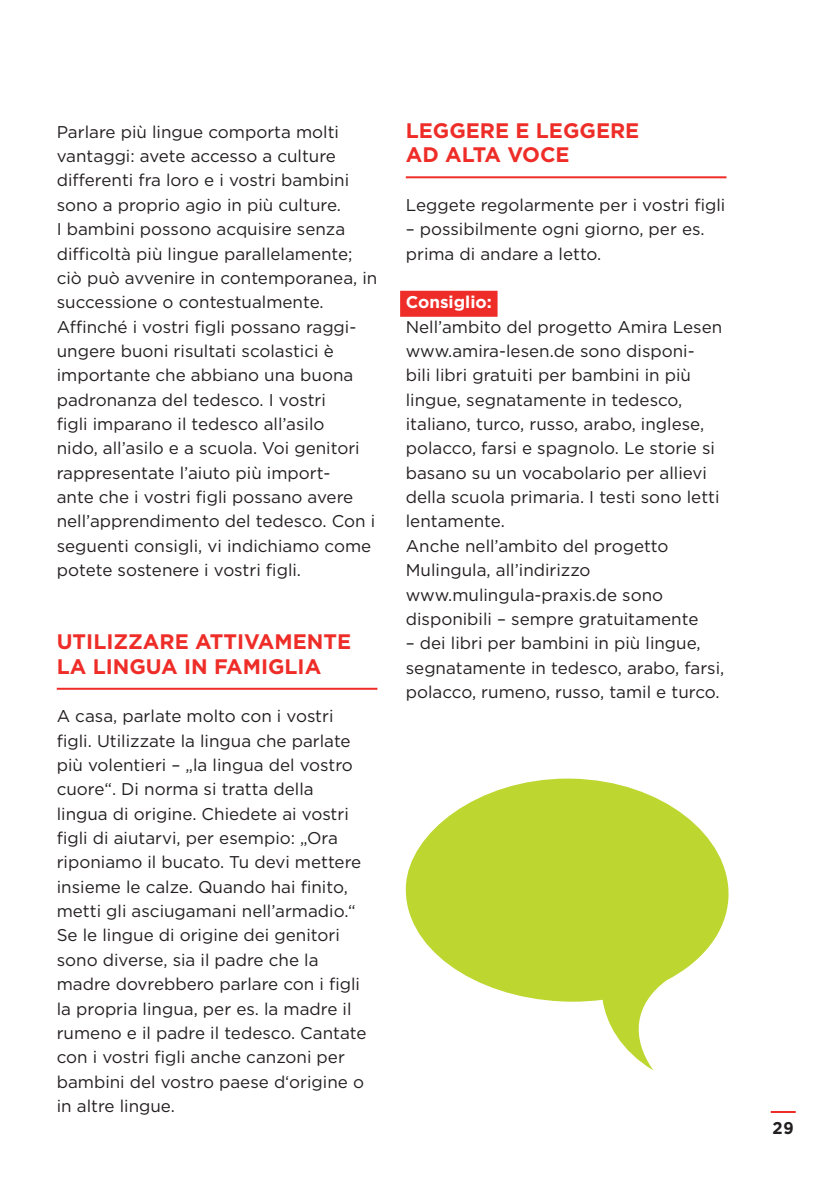
<style>
.page{position:relative;width:840px;height:1191px;background:#fff}
.page>*{position:absolute;margin:0;border:0;box-sizing:border-box;transform-origin:0 0}
.t1{font:700 21px/24.4px "Gotham";color:#ee2d28}
.t2{font:17px/24.4px "Gotham";color:#231f20}
.t3{font:700 17px "Gotham";color:#fff}
.t4{font:700 17px "Gotham";color:#231f20}
</style>
<div class="page">
<svg style="left:405px;top:778px;width:324px;height:292px;fill:#bed630"></svg>
<hr style="left:57px;top:688px;width:320px;height:2px;background:#ee2d28">
<hr style="left:405px;top:176px;width:321px;height:2px;background:#ee2d28">
<div style="left:400px;top:291px;width:97px;height:26px;background:#ee2d28"></div>
<hr style="left:770px;top:1111px;width:25px;height:2px;background:#ee2d28">
<p class="t2" style="left:57px;top:119px;width:322px">Parlare più lingue comporta molti vantaggi: avete accesso a culture differenti fra loro e i vostri bambini sono a proprio agio in più culture.<br>I bambini possono acquisire senza difficoltà più lingue parallelamente; ciò può avvenire in contemporanea, in successione o contestualmente.<br>Affinché i vostri figli possano raggi&shy;ungere buoni risultati scolastici è importante che abbiano una buona padronanza del tedesco. I vostri<br>figli imparano il tedesco all’asilo<br>nido, all’asilo e a scuola. Voi genitori rappresentate l’aiuto più import-<br>ante che i vostri figli possano avere nell’apprendimento del tedesco. Con i seguenti consigli, vi indichiamo come potete sostenere i vostri figli.</p>
<p class="t1" style="left:57px;top:629px;width:296px">UTILIZZARE ATTIVAMENTE<br>LA LINGUA IN FAMIGLIA</p>
<p class="t2" style="left:57px;top:703px;width:311px">A casa, parlate molto con i vostri figli. Utilizzate la lingua che parlate più volentieri – „la lingua del vostro cuore“. Di norma si tratta della lingua di origine. Chiedete ai vostri figli di aiutarvi, per esempio: „Ora riponiamo il bucato. Tu devi mettere insieme le calze. Quando hai finito, metti gli asciugamani nell’armadio.“ Se le lingue di origine dei genitori sono diverse, sia il padre che la madre dovrebbero parlare con i figli la propria lingua, per es. la madre il rumeno e il padre il tedesco. Cantate con i vostri figli anche canzoni per bambini del vostro paese d‘origine o in altre lingue.</p>
<p class="t1" style="left:405px;top:118px;width:235px">LEGGERE E LEGGERE<br>AD ALTA VOCE</p>
<p class="t2" style="left:405px;top:192px;width:321px">Leggete regolarmente per i vostri figli</p>
<p class="t2" style="left:405px;top:217px;width:300px">– possibilmente ogni giorno, per es. prima di andare a letto.</p>
<p class="t3" style="left:405px;top:291px;width:87px">Consiglio:</p>
<p class="t2" style="left:405px;top:314px;width:318px">Nell’ambito del progetto Amira Lesen www.amira-lesen.de sono disponi&shy;bili libri gratuiti per bambini in più lingue, segnatamente in tedesco, italiano, turco, russo, arabo, inglese, polacco, farsi e spagnolo. Le storie si basano su un vocabolario per allievi della scuola primaria. I testi sono letti lentamente.<br>Anche nell’ambito del progetto Mulingula, all’indirizzo www.mulingula-praxis.de sono disponibili – sempre gratuitamente</p>
<p class="t2" style="left:405px;top:630px;width:320px">– dei libri per bambini in più lingue, segnatamente in tedesco, arabo, farsi, polacco, rumeno, russo, tamil e turco.</p>
<p class="t4" style="left:772px;top:1116px;width:23px">29</p>
</div>
